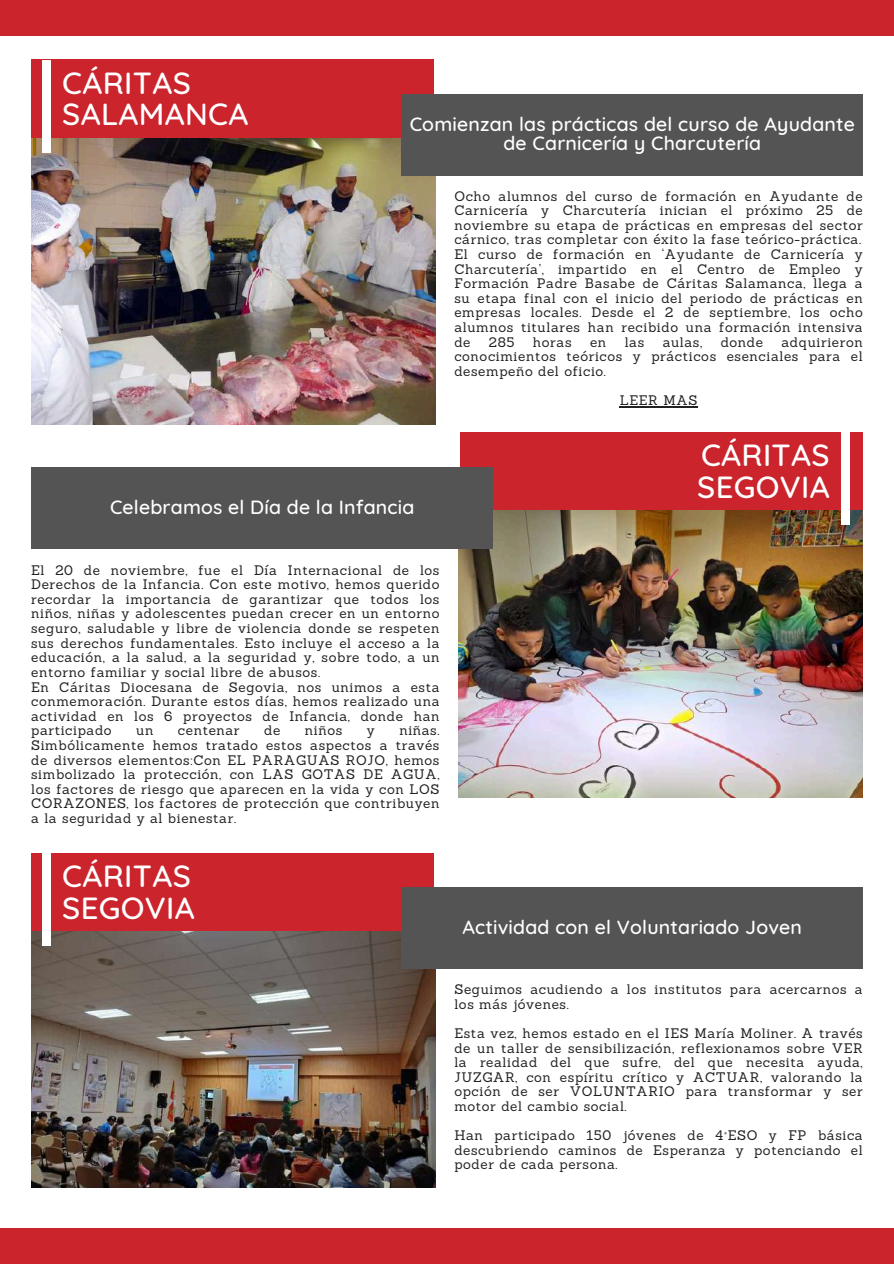
<style>
.page{position:relative;width:894px;height:1264px;background:#fff}
.page>*{position:absolute;margin:0;border:0;box-sizing:border-box;transform-origin:0 0}
.t1{font:500 31.2px/31.5px "Quicksand";letter-spacing:.01em;color:#fff}
.t2{font:500 19.5px/19.2px "Quicksand";letter-spacing:.01em;color:#fff;text-align:center}
.t3{font:13.5px/14.5px "Sanchez";letter-spacing:.045em;color:#222;text-align:justify}
</style>
<div class="page">
<div style="left:0;top:1228px;width:893px;height:35px;background:#cb242c"></div>
<div style="left:0;top:0;width:893px;height:36px;background:#cb242c"></div>
<img style="left:458px;top:510px;width:404px;height:287px">
<img style="left:31px;top:137px;width:404px;height:287px">
<div style="left:31px;top:60px;width:403px;height:77px;background:#cb242c"></div>
<div style="left:42px;top:60px;width:9px;height:92px;background:#fff"></div>
<div style="left:401px;top:94px;width:461px;height:81px;background:#545454"></div>
<hr style="left:619px;top:406px;width:78px;height:1px;background:#222">
<div style="left:459px;top:432px;width:403px;height:78px;background:#cb242c"></div>
<div style="left:841px;top:432px;width:8px;height:93px;background:#fff"></div>
<div style="left:31px;top:466px;width:461px;height:82px;background:#545454"></div>
<img style="left:31px;top:930px;width:404px;height:257px">
<div style="left:31px;top:853px;width:403px;height:77px;background:#cb242c"></div>
<div style="left:42px;top:853px;width:9px;height:93px;background:#fff"></div>
<div style="left:401px;top:887px;width:461px;height:81px;background:#545454"></div>
<h1 class="t1" style="left:62px;top:66px;width:188px">CÁRITAS<br>SALAMANCA</h1>
<h2 class="t2" style="left:409px;top:114px;width:446px">Comienzan las prácticas del curso de Ayudante de Carnicería y Charcutería</h2>
<p class="t3" style="left:454px;top:188px;width:410px;text-align:left">Ocho alumnos del curso de formación en Ayudante de Carnicería y Charcutería inician el próximo 25 de noviembre su etapa de prácticas en empresas del sector cárnico, tras completar con éxito la fase teórico-práctica.<br>El curso de formación en ‘Ayudante de Carnicería y Charcutería’, impartido en el Centro de Empleo y Formación Padre Basabe de Cáritas Salamanca, llega a su etapa final con el inicio del periodo de prácticas en empresas locales. Desde el 2 de septiembre, los ocho alumnos titulares han recibido una formación intensiva de</p>
<p class="t3" style="left:489px;top:334px;width:27px">285</p>
<p class="t3" style="left:532px;top:334px;width:40px">horas</p>
<p class="t3" style="left:590px;top:334px;width:18px">en</p>
<p class="t3" style="left:624px;top:334px;width:21px">las</p>
<p class="t3" style="left:662px;top:334px;width:41px">aulas,</p>
<p class="t3" style="left:720px;top:334px;width:44px">donde</p>
<p class="t3" style="left:454px;top:334px;width:410px;text-indent:327px">adquirieron conocimientos teóricos y prácticos esenciales para el desempeño del oficio.</p>
<p class="t3" style="left:619px;top:393px;width:79px">LEER MAS</p>
<h1 class="t1" style="left:697px;top:439px;width:134px">CÁRITAS<br>SEGOVIA</h1>
<h2 class="t2" style="left:110px;top:497px;width:306px">Celebramos el Día de la Infancia</h2>
<p class="t3" style="left:31px;top:562px;width:410px;text-align:left">El 20 de noviembre, fue el Día Internacional de los Derechos de la Infancia. Con este motivo, hemos querido recordar la importancia de garantizar que todos los niños, niñas y adolescentes puedan crecer en un entorno seguro, saludable y libre de violencia donde se respeten sus derechos fundamentales. Esto incluye el acceso a la educación, a la salud, a la seguridad y, sobre todo, a un entorno familiar y social libre de abusos.<br>En Cáritas Diocesana de Segovia, nos unimos a esta conmemoración. Durante estos días, hemos realizado una actividad en los 6 proyectos de Infancia, donde han participado</p>
<p class="t3" style="left:136px;top:723px;width:19px">un</p>
<p class="t3" style="left:178px;top:723px;width:63px">centenar</p>
<p class="t3" style="left:264px;top:723px;width:18px">de</p>
<p class="t3" style="left:305px;top:723px;width:39px">niños</p>
<p class="t3" style="left:367px;top:723px;width:9px">y</p>
<p class="t3" style="left:31px;top:723px;width:410px;text-indent:368px">niñas.<br>Simbólicamente hemos tratado estos aspectos a través de diversos elementos:Con EL PARAGUAS ROJO, hemos simbolizado la protección, con LAS GOTAS DE AGUA, los factores de riesgo que aparecen en la vida y con LOS CORAZONES, los factores de protección que contribuyen a la seguridad y al bienestar.</p>
<h1 class="t1" style="left:62px;top:859px;width:134px">CÁRITAS<br>SEGOVIA</h1>
<h2 class="t2" style="left:462px;top:917px;width:341px">Actividad con el Voluntariado Joven</h2>
<p class="t3" style="left:454px;top:981px;width:410px">Seguimos acudiendo a los institutos para acercarnos a los más jóvenes.</p>
<p class="t3" style="left:454px;top:1025px;width:410px">Esta vez, hemos estado en el IES María Moliner. A través de un taller de sensibilización, reflexionamos sobre VER la realidad del que sufre, del que necesita ayuda, JUZGAR, con espíritu crítico y ACTUAR, valorando la opción de ser VOLUNTARIO para transformar y ser motor del cambio social.</p>
<p class="t3" style="left:454px;top:1127px;width:410px">Han participado 150 jóvenes de 4°ESO y FP básica descubriendo caminos de Esperanza y potenciando el poder de cada persona.</p>
</div>
